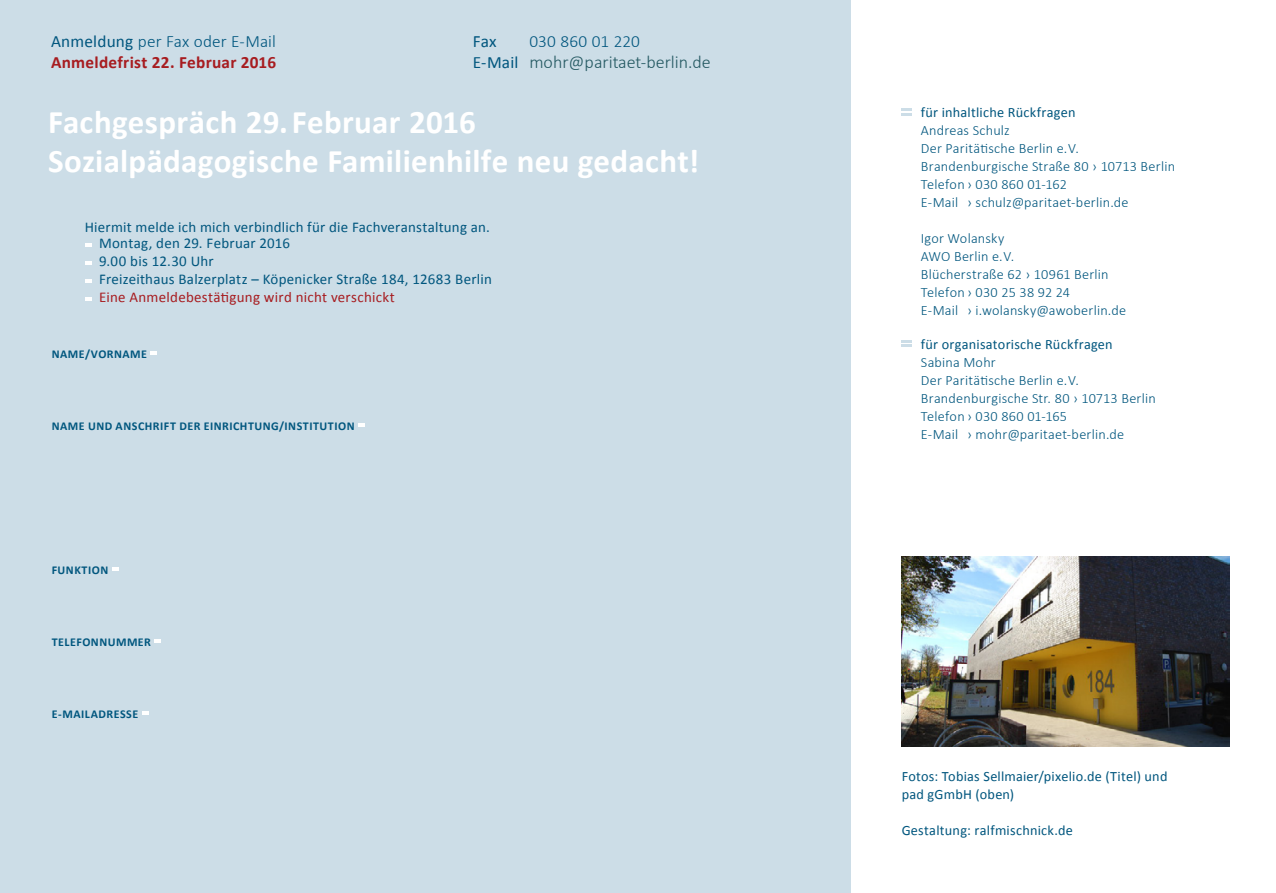
<style>
.page{position:relative;width:1276px;height:893px;background:#fff}
.page>*{position:absolute;margin:0;border:0;box-sizing:border-box;transform-origin:0 0}
.t1{font:700 33px/39px "Calibri";letter-spacing:.01em;color:#fff}
.t2{font:300 18px "Calibri";color:#235861}
.t3{font:700 17.25px/20.7px "Calibri";letter-spacing:.015em;color:#a71c20}
.t4{font:300 17.25px "Calibri";letter-spacing:.005em;color:#00567e}
.t5{font:17.25px "Calibri";color:#00567e}
.t6{font:14.85px/16.5px "Calibri";letter-spacing:.015em;color:#00567e}
.t7{font:14.85px "Calibri";letter-spacing:.02em;color:#a71c20}
.t8{font:300 14.25px/18px "Calibri";letter-spacing:.015em;color:#00567e}
.t9{font:14.25px/18px "Calibri";letter-spacing:.015em;color:#00567e}
.t10{font:700 12px "Calibri";letter-spacing:.04em;color:#00567e}
.s1{font-weight:400;color:#00567e}
.s2{font-weight:300;color:#00567e}
.s3{font-weight:400;font-size:17.25px;color:#00567e}
</style>
<div class="page">
<div style="left:0;top:0;width:850px;height:893px;background:#ccdde7"></div>
<svg style="left:901px;top:109px;width:11px;height:6px"></svg>
<svg style="left:901px;top:340px;width:11px;height:7px"></svg>
<svg style="left:85px;top:243px;width:7px;height:4px"></svg>
<svg style="left:85px;top:261px;width:7px;height:4px"></svg>
<svg style="left:85px;top:279px;width:7px;height:4px"></svg>
<svg style="left:85px;top:297px;width:7px;height:4px"></svg>
<svg style="left:150px;top:351px;width:7px;height:4px"></svg>
<svg style="left:358px;top:423px;width:7px;height:4px"></svg>
<svg style="left:112px;top:567px;width:6px;height:4px"></svg>
<svg style="left:154px;top:639px;width:7px;height:4px"></svg>
<svg style="left:142px;top:711px;width:6px;height:4px"></svg>
<img style="left:901px;top:557px;width:328px;height:189px">
<p class="t3" style="left:51px;top:31px;width:226px"><span class="s1">Anmeldung</span> <span class="s2">per Fax oder E-Mail<br></span>Anmeldefrist 22. Februar 2016</p>
<p class="t5" style="left:473px;top:30px;width:25px">Fax</p>
<p class="t4" style="left:529px;top:31px;width:112px">030 860 01 220</p>
<p class="t2" style="left:473px;top:51px;width:239px"><span class="s3">E-Mail</span> mohr@paritaet-berlin.de</p>
<h1 class="t1" style="left:48px;top:101px;width:652px">Fachgespräch 29. Februar 2016<br>Sozialpädagogische Familienhilfe neu gedacht!</h1>
<p class="t6" style="left:99px;top:218px;width:392px;text-indent:-14px">Hiermit melde ich mich verbindlich für die Fachveranstaltung an.<br>Montag, den 29. Februar 2016</p>
<p class="t6" style="left:99px;top:252px;width:394px;line-height:18px">9.00 bis 12.30 Uhr<br>Freizeithaus Balzerplatz – Köpenicker Straße 184, 12683 Berlin</p>
<p class="t7" style="left:99px;top:287px;width:297px">Eine Anmeldebestätigung wird nicht verschickt</p>
<p class="t10" style="left:52px;top:345px;width:97px">NAME/VORNAME</p>
<p class="t10" style="left:52px;top:417px;width:304px">NAME UND ANSCHRIFT DER EINRICHTUNG/INSTITUTION</p>
<p class="t10" style="left:52px;top:561px;width:58px">FUNKTION</p>
<p class="t10" style="left:52px;top:633px;width:101px">TELEFONNUMMER</p>
<p class="t10" style="left:52px;top:705px;width:88px">E-MAILADRESSE</p>
<p class="t9" style="left:921px;top:103px;width:156px">für inhaltliche Rückfragen</p>
<p class="t8" style="left:921px;top:121px;width:256px">Andreas Schulz<br>Der Paritätische Berlin e.V.<br>Brandenburgische Straße 80 › 10713 Berlin<br>Telefon › 030 860 01-162<br>E-Mail › schulz@paritaet-berlin.de</p>
<p class="t8" style="left:921px;top:229px;width:207px">Igor Wolansky<br>AWO Berlin e.V.<br>Blücherstraße 62 › 10961 Berlin<br>Telefon › 030 25 38 92 24<br>E-Mail › i.wolansky@awoberlin.de</p>
<p class="t9" style="left:921px;top:335px;width:193px">für organisatorische Rückfragen</p>
<p class="t8" style="left:921px;top:353px;width:237px">Sabina Mohr<br>Der Paritätische Berlin e.V.<br>Brandenburgische Str. 80 › 10713 Berlin<br>Telefon › 030 860 01-165<br>E-Mail › mohr@paritaet-berlin.de</p>
<p class="t9" style="left:901px;top:767px;width:267px">Fotos: Tobias Sellmaier/pixelio.de (Titel) und pad gGmbH (oben)</p>
<p class="t9" style="left:901px;top:821px;width:173px">Gestaltung: ralfmischnick.de</p>
</div>
